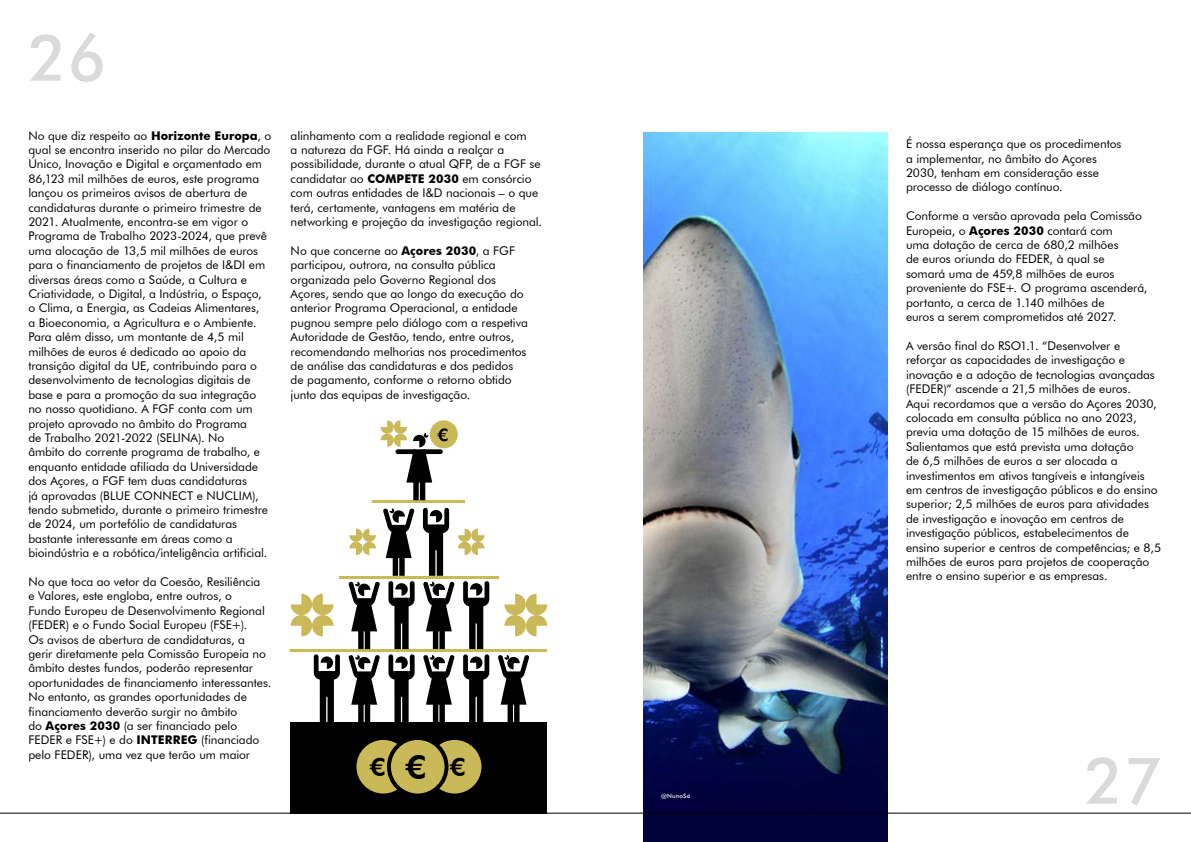
<style>
.page{position:relative;width:1191px;height:842px;background:#fff}
.page>*{position:absolute;margin:0;border:0;box-sizing:border-box;transform-origin:0 0}
.t1{font:500 64.2px "Futura BT";color:#dadada}
.t2{font:800 25.4px "Futura BT";color:#000}
.t3{font:12px/14.4px "Futura BT";letter-spacing:-.005em;color:#000}
.t4{font:500 6px "Futura BT";letter-spacing:.025em;color:#fff}
.s1{font-weight:700}
.s2{font-size:33.5px}
</style>
<div class="page">
<img style="left:643px;top:132px;width:244px;height:709px">
<hr style="left:0;top:813px;width:1191px;height:1px;background:#000">
<hr style="left:291px;top:649px;width:256px;height:3px;background:#cab958">
<div style="left:291px;top:722px;width:256px;height:92px;background:#000"></div>
<hr style="left:339px;top:576px;width:159px;height:3px;background:#cab958">
<hr style="left:373px;top:500px;width:92px;height:3px;background:#cab958">
<svg style="left:291px;top:594px;width:42px;height:42px"></svg>
<svg style="left:504px;top:594px;width:43px;height:42px"></svg>
<svg style="left:458px;top:529px;width:26px;height:26px"></svg>
<svg style="left:314px;top:654px;width:26px;height:68px"></svg>
<svg style="left:423px;top:655px;width:32px;height:67px"></svg>
<svg style="left:498px;top:655px;width:31px;height:67px"></svg>
<svg style="left:463px;top:581px;width:26px;height:141px"></svg>
<svg style="left:423px;top:582px;width:32px;height:67px"></svg>
<svg style="left:423px;top:508px;width:26px;height:68px"></svg>
<svg style="left:348px;top:508px;width:66px;height:214px"></svg>
<div style="left:430px;top:420px;width:28px;height:28px;background:#cab958;border-radius:50%"></div>
<svg style="left:380px;top:420px;width:67px;height:80px"></svg>
<div style="left:428px;top:740px;width:53px;height:53px;background:#cab958;border-radius:50%"></div>
<div style="left:356px;top:740px;width:54px;height:53px;background:#cab958;border-radius:50%"></div>
<svg style="left:387px;top:736px;width:61px;height:61px"></svg>
<div style="left:391px;top:740px;width:53px;height:53px;background:#cab958;border-radius:50%"></div>
<h1 class="t1" style="left:28px;top:19px;width:80px">26</h1>
<p class="t3" style="left:28px;top:128px;width:244px">No que diz respeito ao <span class="s1">Horizonte Europa</span>, o qual se encontra inserido no pilar do Mercado Único, Inovação e Digital e orçamentado em 86,123 mil milhões de euros, este programa lançou os primeiros avisos de abertura de candidaturas durante o primeiro trimestre de 2021. Atualmente, encontra-se em vigor o Programa de Trabalho 2023-2024, que prevê uma alocação de 13,5 mil milhões de euros para o financiamento de projetos de I&amp;DI em diversas áreas como a Saúde, a Cultura e Criatividade, o Digital, a Indústria, o Espaço, o Clima, a Energia, as Cadeias Alimentares,<br>a Bioeconomia, a Agricultura e o Ambiente.<br>Para além disso, um montante de 4,5 mil milhões de euros é dedicado ao apoio da transição digital da UE, contribuindo para o desenvolvimento de tecnologias digitais de base e para a promoção da sua integração no nosso quotidiano. A FGF conta com um projeto aprovado no âmbito do Programa<br>de Trabalho 2021-2022 (SELINA). No<br>âmbito do corrente programa de trabalho, e enquanto entidade afiliada da Universidade dos Açores, a FGF tem duas candidaturas<br>já aprovadas (BLUE CONNECT e NUCLIM), tendo submetido, durante o primeiro trimestre de 2024, um portefólio de candidaturas bastante interessante em áreas como a bioindústria e a robótica/inteligência artificial.</p>
<p class="t3" style="left:28px;top:574px;width:244px">No que toca ao vetor da Coesão, Resiliência<br>e Valores, este engloba, entre outros, o<br>Fundo Europeu de Desenvolvimento Regional (FEDER) e o Fundo Social Europeu (FSE+).<br>Os avisos de abertura de candidaturas, a gerir diretamente pela Comissão Europeia no âmbito destes fundos, poderão representar oportunidades de financiamento interessantes.<br>No entanto, as grandes oportunidades de financiamento deverão surgir no âmbito<br>do <span class="s1">Açores 2030</span> (a ser financiado pelo FEDER e FSE+) e do <span class="s1">INTERREG</span> (financiado pelo FEDER), uma vez que terão um maior</p>
<p class="t3" style="left:291px;top:128px;width:253px">alinhamento com a realidade regional e com<br>a natureza da FGF. Há ainda a realçar a possibilidade, durante o atual QFP, de a FGF se candidatar ao <span class="s1">COMPETE 2030</span> em consórcio com outras entidades de I&amp;D nacionais – o que terá, certamente, vantagens em matéria de networking e projeção da investigação regional.</p>
<p class="t3" style="left:291px;top:243px;width:239px">No que concerne ao <span class="s1">Açores 2030</span>, a FGF participou, outrora, na consulta pública organizada pelo Governo Regional dos Açores, sendo que ao longo da execução do anterior Programa Operacional, a entidade pugnou sempre pelo diálogo com a respetiva Autoridade de Gestão, tendo, entre outros, recomendando melhorias nos procedimentos de análise das candidaturas e dos pedidos de pagamento, conforme o retorno obtido junto das equipas de investigação.</p>
<h2 class="t2" style="left:370px;top:752px;width:97px">€<span class="s2">€</span>€</h2>
<p class="t4" style="left:661px;top:792px;width:31px">@NunoSá</p>
<p class="t3" style="left:906px;top:137px;width:217px">É nossa esperança que os procedimentos a implementar, no âmbito do Açores 2030, tenham em consideração esse processo de diálogo contínuo.</p>
<p class="t3" style="left:906px;top:209px;width:243px">Conforme a versão aprovada pela Comissão Europeia, o <span class="s1">Açores 2030</span> contará com<br>uma dotação de cerca de 680,2 milhões<br>de euros oriunda do FEDER, à qual se<br>somará uma de 459,8 milhões de euros proveniente do FSE+. O programa ascenderá, portanto, a cerca de 1.140 milhões de<br>euros a serem comprometidos até 2027.</p>
<p class="t3" style="left:906px;top:338px;width:257px">A versão final do RSO1.1. “Desenvolver e reforçar as capacidades de investigação e inovação e a adoção de tecnologias avançadas (FEDER)” ascende a 21,5 milhões de euros.<br>Aqui recordamos que a versão do Açores 2030, colocada em consulta pública no ano 2023, previa uma dotação de 15 milhões de euros.<br>Salientamos que está prevista uma dotação<br>de 6,5 milhões de euros a ser alocada a investimentos em ativos tangíveis e intangíveis em centros de investigação públicos e do ensino superior; 2,5 milhões de euros para atividades de investigação e inovação em centros de investigação públicos, estabelecimentos de ensino superior e centros de competências; e 8,5 milhões de euros para projetos de cooperação entre o ensino superior e as empresas.</p>
<h1 class="t1" style="left:1084px;top:742px;width:79px">27</h1>
</div>
